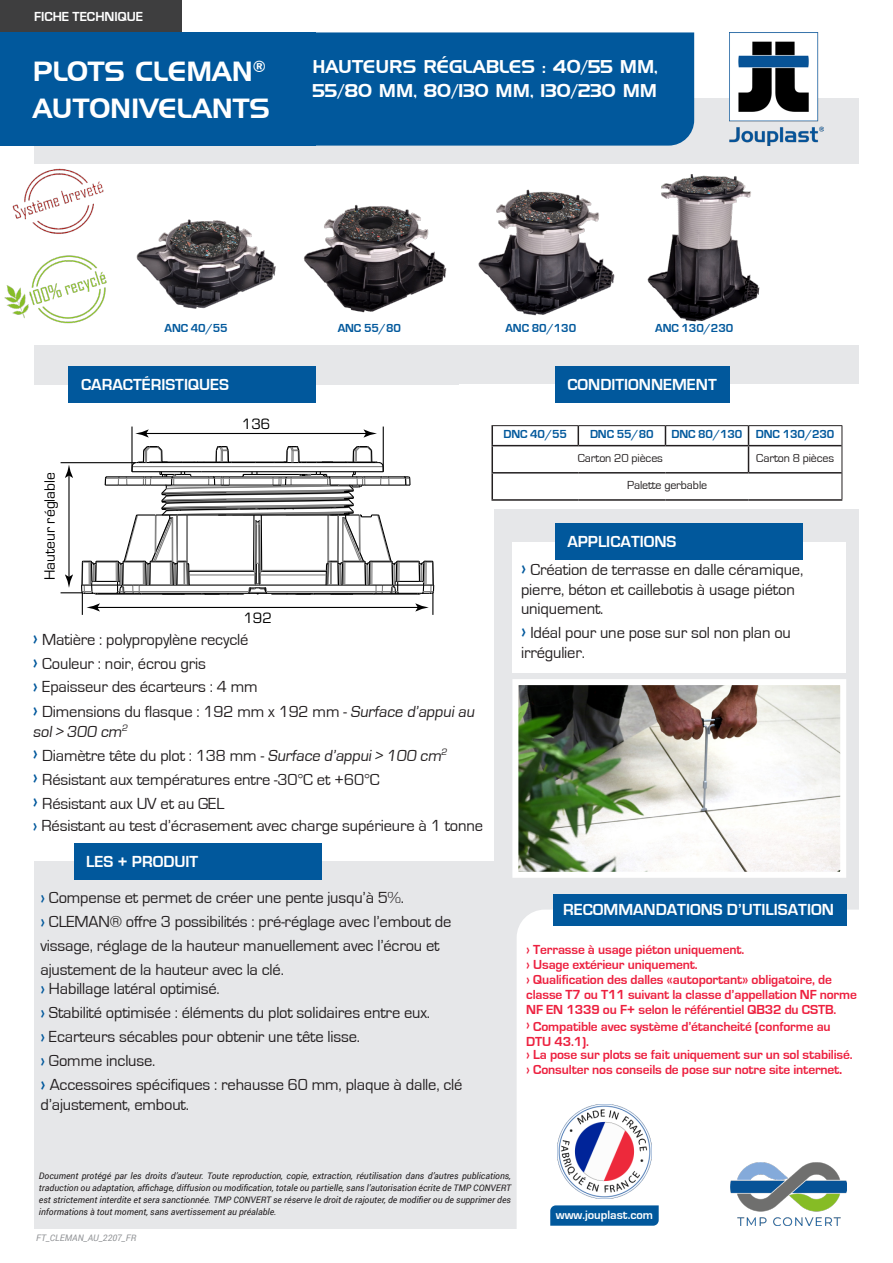
<style>
.page{position:relative;width:893px;height:1263px;background:#fff}
.page>*{position:absolute;margin:0;border:0;box-sizing:border-box;transform-origin:0 0}
.t1{font:27px "Handel Gothic BT";color:#fff}
.t2{font:18px/24px "Handel Gothic BT";color:#fff}
.Texte_conditionnemen{font:16.5px/19.5px "Eurostile";letter-spacing:-.01em;color:#231f20}
.t3{font:700 16.5px "Eurostile";color:#fff}
.t4{font:15.6px "Eurostile";color:#000}
.Texte_rouge{font:700 13.5px/15px "Eurostile";letter-spacing:-.01em;color:#ed203f}
.t5{font:700 13.5px/15px "Eurostile";letter-spacing:-.01em;color:#ed213f}
.t6{font:700 13.5px "Eurostile";color:#fff}
.t7{font:700 12.45px "Eurostile";color:#fff}
.Texte_rouge-2{font:700 12px "Eurostile";letter-spacing:-.01em;color:#01589c}
.Texte_rouge-3{font:12px "Eurostile";letter-spacing:-.01em;color:#231f20}
.t8{font:italic 9px/12px "Roboto";color:#231f20;text-align:justify}
.t9{font:italic 9px "Roboto";color:#939598}
.s1{font-weight:700;font-size:18px;color:#01589c}
.s2{font-weight:700;color:#01589c}
.s3{color:#ed203f}
.s4{font-size:15px}
</style>
<div class="page">
<div style="left:34px;top:99px;width:825px;height:1130px;background:#e6e7e9"></div>
<div style="left:512px;top:542px;width:334px;height:130px;background:#fff"></div>
<div style="left:0;top:0;width:181px;height:32px;background:#3e3e3f"></div>
<div style="left:0;top:385px;width:493px;height:475px;background:#fff"></div>
<div style="left:517px;top:910px;width:342px;height:319px;background:#fff"></div>
<div style="left:553px;top:894px;width:293px;height:32px;background:#01589c"></div>
<div style="left:7px;top:32px;width:309px;height:114px;background:#01589c"></div>
<div style="left:316px;top:32px;width:378px;height:114px;background:#01589c"></div>
<div style="left:459px;top:385px;width:402px;height:124px;background:#fff"></div>
<div style="left:555px;top:367px;width:174px;height:36px;background:#01589c"></div>
<div style="left:74px;top:843px;width:248px;height:36px;background:#01589c"></div>
<svg style="left:550px;top:1205px;width:109px;height:21px;background:#0c5fa0"></svg>
<svg style="left:491px;top:426px;width:2px;height:19px"></svg>
<svg style="left:578px;top:426px;width:1px;height:19px"></svg>
<svg style="left:665px;top:426px;width:1px;height:19px"></svg>
<hr style="left:491px;top:445px;width:87px;height:1px;background:#231f20">
<hr style="left:491px;top:446px;width:2px;height:26px;background:#231f20">
<hr style="left:578px;top:445px;width:87px;height:1px;background:#231f20">
<hr style="left:665px;top:445px;width:83px;height:1px;background:#231f20">
<hr style="left:491px;top:472px;width:87px;height:2px;background:#231f20">
<hr style="left:491px;top:474px;width:2px;height:25px;background:#231f20">
<hr style="left:578px;top:472px;width:87px;height:2px;background:#231f20">
<hr style="left:665px;top:472px;width:83px;height:2px;background:#231f20">
<hr style="left:748px;top:472px;width:94px;height:2px;background:#231f20">
<hr style="left:491px;top:499px;width:87px;height:2px;background:#231f20">
<hr style="left:578px;top:499px;width:87px;height:2px;background:#231f20">
<hr style="left:665px;top:499px;width:83px;height:2px;background:#231f20">
<hr style="left:748px;top:499px;width:94px;height:2px;background:#231f20">
<hr style="left:491px;top:425px;width:87px;height:1px;background:#231f20">
<hr style="left:578px;top:425px;width:87px;height:1px;background:#231f20">
<hr style="left:665px;top:425px;width:83px;height:1px;background:#231f20">
<hr style="left:748px;top:425px;width:94px;height:1px;background:#231f20">
<svg style="left:842px;top:426px;width:1px;height:73px"></svg>
<svg style="left:748px;top:426px;width:1px;height:46px"></svg>
<hr style="left:748px;top:445px;width:94px;height:1px;background:#231f20">
<div style="left:33px;top:164px;width:826px;height:180px;background:#fff"></div>
<div style="left:555px;top:523px;width:248px;height:36px;background:#01589c"></div>
<img style="left:519px;top:686px;width:320px;height:185px">
<div style="left:512px;top:679px;width:334px;height:199px;border:6px solid #fff"></div>
<img style="left:179px;top:219px;width:53px;height:7px">
<img style="left:324px;top:204px;width:123px;height:81px">
<img style="left:478px;top:189px;width:137px;height:127px">
<img style="left:647px;top:174px;width:113px;height:148px">
<img style="left:12px;top:168px;width:92px;height:66px">
<img style="left:4px;top:256px;width:57px;height:67px">
<svg style="left:61px;top:226px;width:373px;height:389px"></svg>
<hr style="left:383px;top:426px;width:1px;height:46px;background:#000">
<img style="left:557px;top:1104px;width:95px;height:94px">
<div style="left:0;top:32px;width:9px;height:114px;background:#01589c"></div>
<img style="left:729px;top:32px;width:95px;height:114px">
<img style="left:730px;top:1162px;width:116px;height:64px">
<p class="t6" style="left:34px;top:9px;width:111px">FICHE TECHNIQUE</p>
<p class="t1" style="left:33px;top:55px;width:234px">PLOTS CLEMAN<sup>®</sup></p>
<p class="t1" style="left:33px;top:92px;width:238px">AUTONIVELANTS</p>
<p class="t2" style="left:313px;top:54px;width:347px">HAUTEURS RÉGLABLES : 40/55 MM,<br>55/80 MM, 80/130 MM, 130/230 MM</p>
<p class="Texte_rouge-2" style="left:165px;top:322px;width:65px">ANC 40/55</p>
<p class="Texte_rouge-2" style="left:338px;top:321px;width:65px">ANC 55/80</p>
<p class="Texte_rouge-2" style="left:505px;top:321px;width:72px">ANC 80/130</p>
<p class="Texte_rouge-2" style="left:655px;top:321px;width:80px">ANC 130/230</p>
<p class="t4" style="left:39px;top:580px;width:110px;rotate:-90deg">Hauteur réglable</p>
<p class="t3" style="left:81px;top:375px;width:149px">CARACTÉRISTIQUES</p>
<p class="t4" style="left:242px;top:413px;width:30px">136</p>
<p class="t4" style="left:243px;top:607px;width:30px">192</p>
<p class="Texte_conditionnemen" style="left:33px;top:630px;width:217px"><span class="s1">›</span> Matière : polypropylène recyclé</p>
<p class="Texte_conditionnemen" style="left:33px;top:654px;width:175px"><span class="s1">›</span> Couleur : noir, écrou gris</p>
<p class="Texte_conditionnemen" style="left:33px;top:677px;width:226px"><span class="s1">›</span> Epaisseur des écarteurs : 4 mm</p>
<p class="Texte_conditionnemen" style="left:33px;top:702px;width:446px"><span class="s1">›</span> Dimensions du flasque : 192 mm x 192 mm - Surface d’appui au sol &gt; 300 cm<sup>2</sup></p>
<p class="Texte_conditionnemen" style="left:33px;top:746px;width:417px"><span class="s1">›</span> Diamètre tête du plot : 138 mm - Surface d’appui &gt; 100 cm<sup>2</sup></p>
<p class="Texte_conditionnemen" style="left:33px;top:770px;width:348px"><span class="s1">›</span> Résistant aux températures entre -30°C et +60°C</p>
<p class="Texte_conditionnemen" style="left:33px;top:794px;width:193px"><span class="s1">›</span> Résistant aux UV et au GEL</p>
<p class="Texte_conditionnemen" style="left:33px;top:816px;width:452px"><span class="s2">›</span> Résistant au test d’écrasement avec charge supérieure à 1 tonne</p>
<p class="t3" style="left:86px;top:852px;width:114px">LES + PRODUIT</p>
<p class="Texte_conditionnemen" style="left:40px;top:888px;width:365px"><span class="s2">›</span> Compense et permet de créer une pente jusqu’à 5%.</p>
<p class="Texte_conditionnemen" style="left:40px;top:910px;width:413px;line-height:24px"><span class="s2">›</span> CLEMAN® offre 3 possibilités : pré-réglage avec l’embout de vissage, réglage de la hauteur manuellement avec l’écrou et ajustement de la hauteur avec la clé.</p>
<p class="Texte_conditionnemen" style="left:40px;top:979px;width:181px"><span class="s2">›</span> Habillage latéral optimisé.</p>
<p class="Texte_conditionnemen" style="left:40px;top:1003px;width:391px"><span class="s2">›</span> Stabilité optimisée : éléments du plot solidaires entre eux.</p>
<p class="Texte_conditionnemen" style="left:40px;top:1027px;width:321px"><span class="s2">›</span> Ecarteurs sécables pour obtenir une tête lisse.</p>
<p class="Texte_conditionnemen" style="left:40px;top:1051px;width:117px"><span class="s2">›</span> Gomme incluse.</p>
<p class="Texte_conditionnemen" style="left:40px;top:1075px;width:424px"><span class="s1">›</span> Accessoires spécifiques : rehausse 60 mm, plaque à dalle, clé d’ajustement, embout.</p>
<p class="t3" style="left:567px;top:376px;width:151px">CONDITIONNEMENT</p>
<p class="Texte_rouge-2" style="left:503px;top:428px;width:65px">DNC 40/55</p>
<p class="Texte_rouge-2" style="left:590px;top:428px;width:65px">DNC 55/80</p>
<p class="Texte_rouge-2" style="left:671px;top:428px;width:73px">DNC 80/130</p>
<p class="Texte_rouge-2" style="left:756px;top:428px;width:80px">DNC 130/230</p>
<p class="Texte_rouge-3" style="left:578px;top:451px;width:87px">Carton 20 pièces</p>
<p class="Texte_rouge-3" style="left:756px;top:451px;width:79px">Carton 8 pièces</p>
<p class="Texte_rouge-3" style="left:627px;top:478px;width:82px">Palette gerbable</p>
<p class="t3" style="left:567px;top:532px;width:111px">APPLICATIONS</p>
<p class="Texte_conditionnemen" style="left:521px;top:560px;width:284px"><span class="s1">›</span> Création de terrasse en dalle céramique, pierre, béton et caillebotis à usage piéton uniquement.</p>
<p class="Texte_conditionnemen" style="left:521px;top:623px;width:271px"><span class="s1">›</span> Idéal pour une pose sur sol non plan ou irrégulier.</p>
<p class="t3" style="left:563px;top:900px;width:272px">RECOMMANDATIONS D’UTILISATION</p>
<p class="Texte_rouge" style="left:526px;top:943px;width:220px">› Terrasse à usage piéton uniquement.</p>
<p class="Texte_rouge" style="left:526px;top:958px;width:173px">› Usage extérieur uniquement.</p>
<p class="Texte_rouge" style="left:526px;top:973px;width:332px">› Qualification des dalles «autoportant» obligatoire, de classe T7 ou T11 suivant la classe d’appellation NF norme<br>NF EN 1339 ou F+ selon le référentiel QB32 du CSTB.</p>
<p class="t5" style="left:526px;top:1019px;width:306px"><span class="s3">›</span> Compatible avec système d’étancheité (conforme au<br>DTU 43.1).</p>
<p class="Texte_rouge" style="left:526px;top:1048px;width:328px">› La pose sur plots se fait uniquement sur un sol stabilisé.</p>
<p class="Texte_rouge" style="left:526px;top:1063px;width:318px">› Consulter nos conseils de pose sur notre site internet<span class="s4">.</span></p>
<p class="t8" style="left:39px;top:1169px;width:473px">Document protégé par les droits d’auteur. Toute reproduction, copie, extraction, réutilisation dans d’autres publications, traduction ou adaptation, affichage, diffusion ou modification, totale ou partielle, sans l’autorisation écrite de TMP CONVERT est strictement interdite et sera sanctionnée. TMP CONVERT se réserve le droit de rajouter, de modifier ou de supprimer des informations à tout moment, sans avertissement au préalable.</p>
<p class="t9" style="left:36px;top:1231px;width:102px">FT_CLEMAN_AU_2207_FR</p>
<p class="t7" style="left:556px;top:1208px;width:99px">www.jouplast.com</p>
</div>
